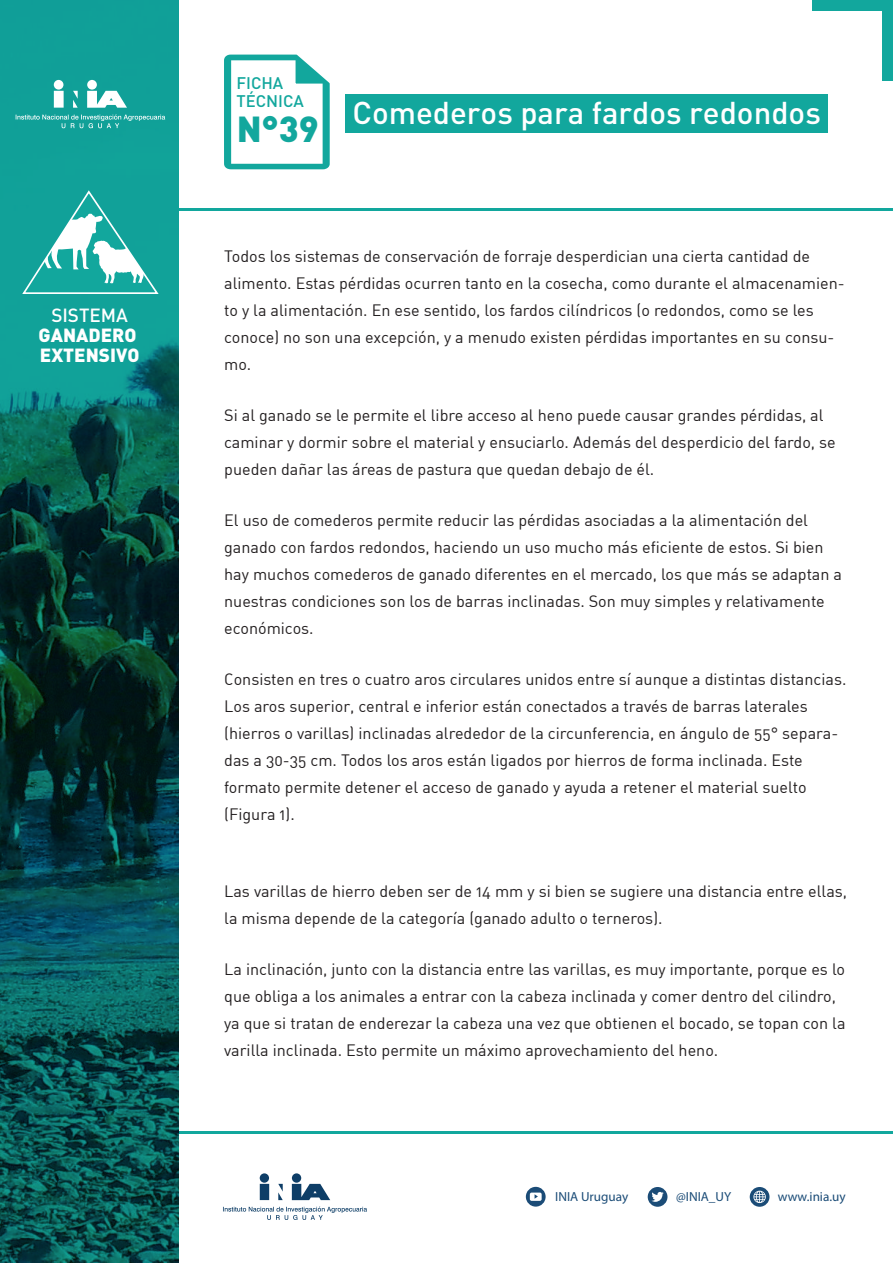
<style>
.page{position:relative;width:893px;height:1263px;background:#fff}
.page>*{position:absolute;margin:0;border:0;box-sizing:border-box;transform-origin:0 0}
.t1{font:900 35.7px "DIN";color:#12a79d}
.t2{font:500 31.2px "DIN";color:#fff}
.t3{font:900 18.75px/20.1px "DIN";color:#fff}
.t4{font:500 18.75px "DIN";color:#fff}
.t5{font:500 16.65px/17.7px "DIN";color:#12a79d}
.t6{font:16.2px/27px "DIN Regular Alternate";color:#231f20}
.t7{font:13.2px "Myriad Pro";color:#1b4c77}
</style>
<div class="page">
<hr style="left:179px;top:209px;width:714px;height:2px;background:#12a79d">
<svg style="left:0;top:0;width:179px;height:1263px;background:#095a57"></svg>
<svg style="left:21px;top:189px;width:139px;height:106px"></svg>
<hr style="left:179px;top:1131px;width:714px;height:2px;background:#12a79d">
<svg style="left:260px;top:1173px;width:70px;height:27px"></svg>
<svg style="left:223px;top:1206px;width:144px;height:14px"></svg>
<div style="left:526px;top:1187px;width:20px;height:19px;background:#1b4c77;border-radius:50%"></div>
<svg style="left:530px;top:1192px;width:12px;height:9px"></svg>
<div style="left:648px;top:1187px;width:19px;height:20px;background:#1b4c77;border-radius:50%"></div>
<div style="left:750px;top:1187px;width:19px;height:20px;background:#1b4c77;border-radius:50%"></div>
<svg style="left:651px;top:1192px;width:13px;height:10px"></svg>
<svg style="left:753px;top:1191px;width:13px;height:12px"></svg>
<div style="left:813px;top:0;width:80px;height:11px;background:#12a79d"></div>
<svg style="left:224px;top:54px;width:106px;height:116px"></svg>
<div style="left:882px;top:0;width:11px;height:80px;background:#12a79d"></div>
<svg style="left:54px;top:80px;width:73px;height:28px"></svg>
<svg style="left:16px;top:114px;width:149px;height:14px;background:#35aea7"></svg>
<div style="left:345px;top:95px;width:483px;height:38px;background:#12a79d"></div>
<p class="t4" style="left:51px;top:303px;width:78px">SISTEMA</p>
<p class="t3" style="left:39px;top:324px;width:102px">GANADERO<br>EXTENSIVO</p>
<p class="t5" style="left:236px;top:74px;width:69px">FICHA<br>TÉCNICA</p>
<h1 class="t1" style="left:236px;top:105px;width:84px">N°39</h1>
<h2 class="t2" style="left:352px;top:93px;width:470px">Comederos para fardos redondos</h2>
<p class="t6" style="left:224px;top:242px;width:622px">Todos los sistemas de conservación de forraje desperdician una cierta cantidad de alimento. Estas pérdidas ocurren tanto en la cosecha, como durante el almacenamien&shy;to y la alimentación. En ese sentido, los fardos cilíndricos (o redondos, como se les conoce) no son una excepción, y a menudo existen pérdidas importantes en su consu&shy;mo.</p>
<p class="t6" style="left:224px;top:401px;width:613px">Si al ganado se le permite el libre acceso al heno puede causar grandes pérdidas, al caminar y dormir sobre el material y ensuciarlo. Además del desperdicio del fardo, se pueden dañar las áreas de pastura que quedan debajo de él.</p>
<p class="t6" style="left:224px;top:506px;width:619px">El uso de comederos permite reducir las pérdidas asociadas a la alimentación del ganado con fardos redondos, haciendo un uso mucho más eficiente de estos. Si bien hay muchos comederos de ganado diferentes en el mercado, los que más se adaptan a nuestras condiciones son los de barras inclinadas. Son muy simples y relativamente económicos.</p>
<p class="t6" style="left:224px;top:665px;width:624px">Consisten en tres o cuatro aros circulares unidos entre sí aunque a distintas distancias.<br>Los aros superior, central e inferior están conectados a través de barras laterales (hierros o varillas) inclinadas alrededor de la circunferencia, en ángulo de 55° separa&shy;das a 30-35 cm. Todos los aros están ligados por hierros de forma inclinada. Este formato permite detener el acceso de ganado y ayuda a retener el material suelto (Figura 1).</p>
<p class="t6" style="left:224px;top:877px;width:624px">Las varillas de hierro deben ser de 14 mm y si bien se sugiere una distancia entre ellas, la misma depende de la categoría (ganado adulto o terneros).</p>
<p class="t6" style="left:224px;top:955px;width:623px">La inclinación, junto con la distancia entre las varillas, es muy importante, porque es lo que obliga a los animales a entrar con la cabeza inclinada y comer dentro del cilindro, ya que si tratan de enderezar la cabeza una vez que obtienen el bocado, se topan con la varilla inclinada. Esto permite un máximo aprovechamiento del heno.</p>
<p class="t7" style="left:555px;top:1189px;width:75px">INIA Uruguay</p>
<p class="t7" style="left:676px;top:1189px;width:57px">@INIA_UY</p>
<p class="t7" style="left:778px;top:1189px;width:69px">www.inia.uy</p>
</div>
